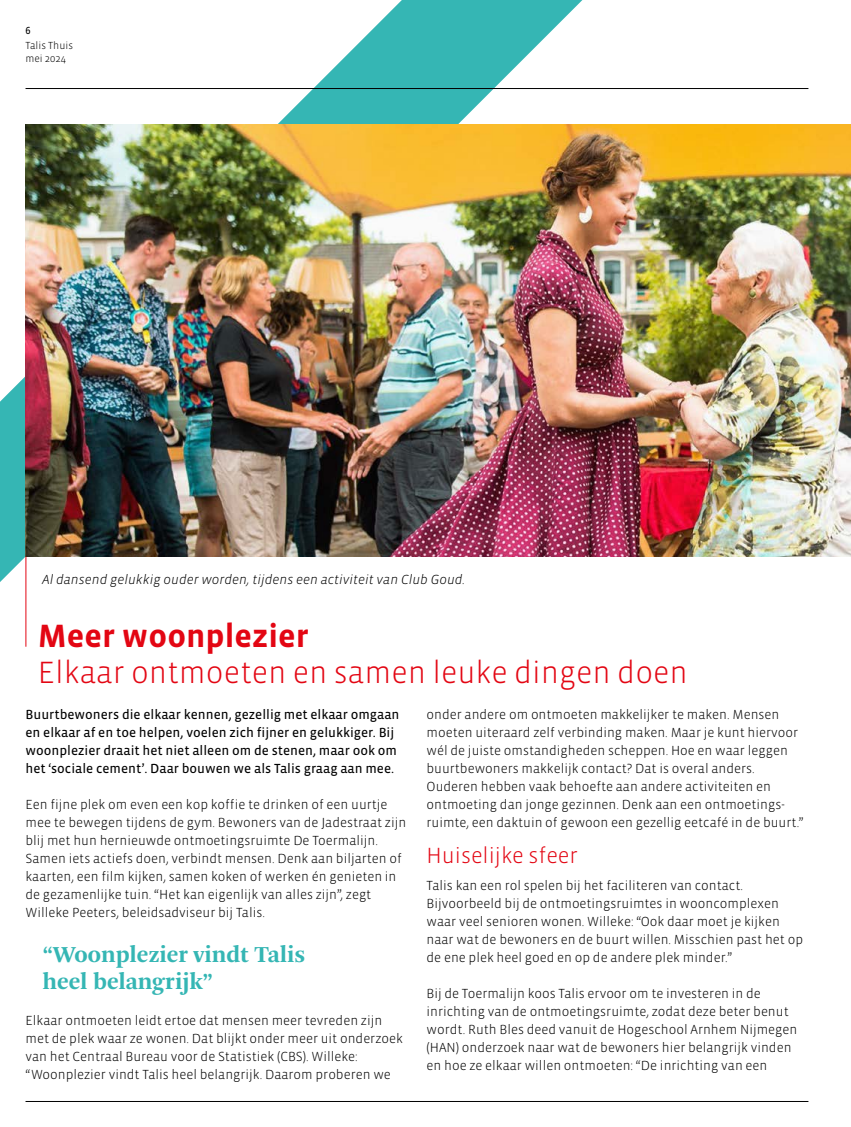
<style>
.page{position:relative;width:851px;height:1127px;background:#fff}
.page>*{position:absolute;margin:0;border:0;box-sizing:border-box;transform-origin:0 0}
.t1{font:700 33px "Vista Sans OTCE";color:#e30613}
.t2{font:300 31.5px "Vista Sans OTCE";color:#e30613}
.t3{font:700 24px/27px "Arnhem Pro";color:#35b6b4}
.t4{font:300 22.5px "Vista Sans OTCE";color:#e30613}
.t5{font:300 13.5px/18px "Vista Sans OTCE";color:#000}
.t6{font:13.5px/18px "Vista Sans OTCE";color:#000}
.t7{font:italic 300 13.5px "Vista Sans OTCE";color:#000}
.t8{font:300 10.5px/12.6px "Vista Sans OTCE";color:#000}
.t9{font:10.5px "Vista Sans OTCE";color:#000}
</style>
<div class="page">
<svg style="left:0;top:0;width:582px;height:582px"></svg>
<img style="left:25px;top:124px;width:825px;height:433px">
<hr style="left:26px;top:557px;width:1px;height:90px;background:#e30613">
<hr style="left:26px;top:88px;width:782px;height:1px;background:#000">
<hr style="left:26px;top:1101px;width:782px;height:1px;background:#000">
<p class="t9" style="left:26px;top:25px;width:7px">6</p>
<p class="t8" style="left:26px;top:40px;width:49px">Talis Thuis mei 2024</p>
<p class="t7" style="left:42px;top:571px;width:424px">Al dansend gelukkig ouder worden, tijdens een activiteit van Club Goud.</p>
<h1 class="t1" style="left:38px;top:617px;width:272px">Meer woonplezier</h1>
<h2 class="t2" style="left:38px;top:654px;width:651px">Elkaar ontmoeten en samen leuke dingen doen</h2>
<p class="t6" style="left:26px;top:705px;width:375px">Buurtbewoners die elkaar kennen, gezellig met elkaar omgaan en elkaar af en toe helpen, voelen zich fijner en gelukkiger. Bij woonplezier draait het niet alleen om de stenen, maar ook om het ‘sociale cement’. Daar bouwen we als Talis graag aan mee.</p>
<p class="t5" style="left:26px;top:795px;width:382px">Een fijne plek om even een kop koffie te drinken of een uurtje mee te bewegen tijdens de gym. Bewoners van de Jadestraat zijn blij met hun hernieuwde ontmoetingsruimte De Toermalijn.<br>Samen iets actiefs doen, verbindt mensen. Denk aan biljarten of kaarten, een film kijken, samen koken of werken én genieten in de gezamenlijke tuin. “Het kan eigenlijk van alles zijn”, zegt Willeke Peeters, beleidsadviseur bij Talis.</p>
<h3 class="t3" style="left:43px;top:941px;width:264px">“Woonplezier vindt Talis heel belangrijk”</h3>
<p class="t5" style="left:26px;top:1011px;width:379px">Elkaar ontmoeten leidt ertoe dat mensen meer tevreden zijn met de plek waar ze wonen. Dat blijkt onder meer uit onderzoek van het Centraal Bureau voor de Statistiek (CBS). Willeke: “Woonplezier vindt Talis heel belangrijk. Daarom proberen we</p>
<p class="t5" style="left:426px;top:705px;width:378px">onder andere om ontmoeten makkelijker te maken. Mensen moeten uiteraard zelf verbinding maken. Maar je kunt hiervoor wél de juiste omstandigheden scheppen. Hoe en waar leggen buurtbewoners makkelijk contact? Dat is overal anders.<br>Ouderen hebben vaak behoefte aan andere activiteiten en ontmoeting dan jonge gezinnen. Denk aan een ontmoetings&shy;ruimte, een daktuin of gewoon een gezellig eetcafé in de buurt.”</p>
<h3 class="t4" style="left:426px;top:842px;width:153px">Huiselijke sfeer</h3>
<p class="t5" style="left:426px;top:876px;width:378px">Talis kan een rol spelen bij het faciliteren van contact.<br>Bijvoorbeeld bij de ontmoetingsruimtes in wooncomplexen waar veel senioren wonen. Willeke: “Ook daar moet je kijken naar wat de bewoners en de buurt willen. Misschien past het op de ene plek heel goed en op de andere plek minder.”</p>
<p class="t5" style="left:426px;top:984px;width:372px">Bij de Toermalijn koos Talis ervoor om te investeren in de inrichting van de ontmoetingsruimte, zodat deze beter benut wordt. Ruth Bles deed vanuit de Hogeschool Arnhem Nijmegen (HAN) onderzoek naar wat de bewoners hier belangrijk vinden en hoe ze elkaar willen ontmoeten: “De inrichting van een</p>
</div>
